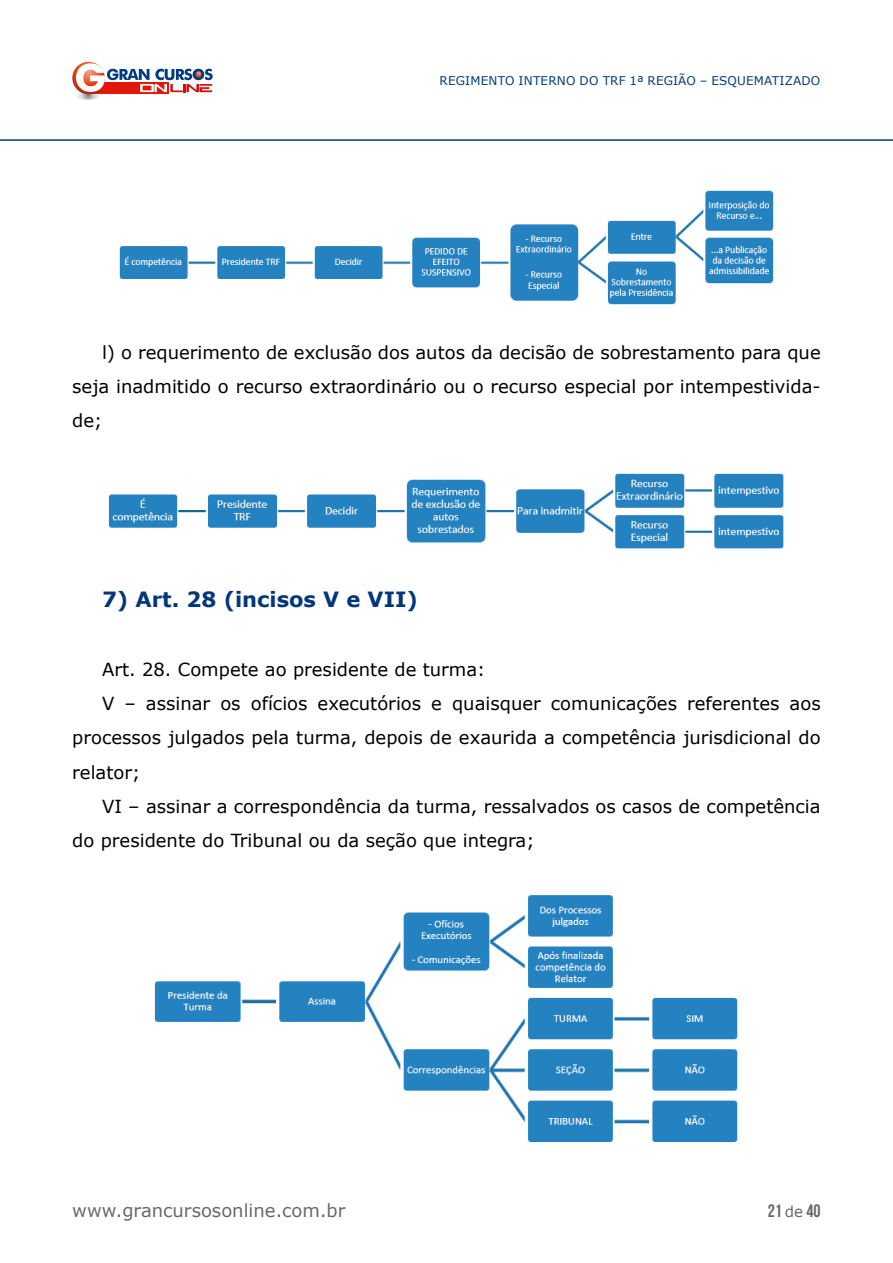
<style>
.page{position:relative;width:893px;height:1263px;background:#fff}
.page>*{position:absolute;margin:0;border:0;box-sizing:border-box;transform-origin:0 0}
.t1{font:700 21px "Verdana";color:#03367a}
.t2{font:18px/34.3px "Verdana";color:#000;text-align:justify}
.t3{font:18px "Verdana";color:#676a69}
.t4{font:700 18px "Bebas Neue";color:#676a69}
.t5{font:12px "Verdana";letter-spacing:.015em;color:#003c7d}
.s1{font-family:"Verdana";font-weight:400;font-size:15px}
</style>
<div class="page">
<hr style="left:0;top:139px;width:893px;height:2px;background:#003d7e">
<svg style="left:72px;top:63px;width:141px;height:37px"></svg>
<img style="left:119px;top:190px;width:655px;height:115px">
<img style="left:108px;top:473px;width:676px;height:76px">
<img style="left:154px;top:895px;width:584px;height:247px">
<p class="t5" style="left:439px;top:73px;width:382px">REGIMENTO INTERNO DO TRF 1ª REGIÃO – ESQUEMATIZADO</p>
<p class="t2" style="left:72px;top:335px;width:750px;text-indent:30px">l) o requerimento de exclusão dos autos da decisão de sobrestamento para que seja inadmitido o recurso extraordinário ou o recurso especial por intempestivida&shy;de;</p>
<p class="t1" style="left:102px;top:584px;width:317px">7) Art. 28 (incisos V e VII)</p>
<p class="t2" style="left:102px;top:652px;width:385px">Art. 28. Compete ao presidente de turma:</p>
<p class="t2" style="left:102px;top:686px;width:720px">V – assinar os ofícios executórios e quaisquer comunicações referentes aos</p>
<p class="t2" style="left:72px;top:720px;width:750px">processos julgados pela turma, depois de exaurida a competência jurisdicional do</p>
<p class="t2" style="left:72px;top:755px;width:70px">relator;</p>
<p class="t2" style="left:102px;top:789px;width:720px">VI – assinar a correspondência da turma, ressalvados os casos de competência</p>
<p class="t2" style="left:72px;top:823px;width:464px">do presidente do Tribunal ou da seção que integra;</p>
<p class="t3" style="left:72px;top:1198px;width:275px">www.grancursosonline.com.br</p>
<p class="t4" style="left:768px;top:1201px;width:54px">21 <span class="s1">de</span> 40</p>
</div>
